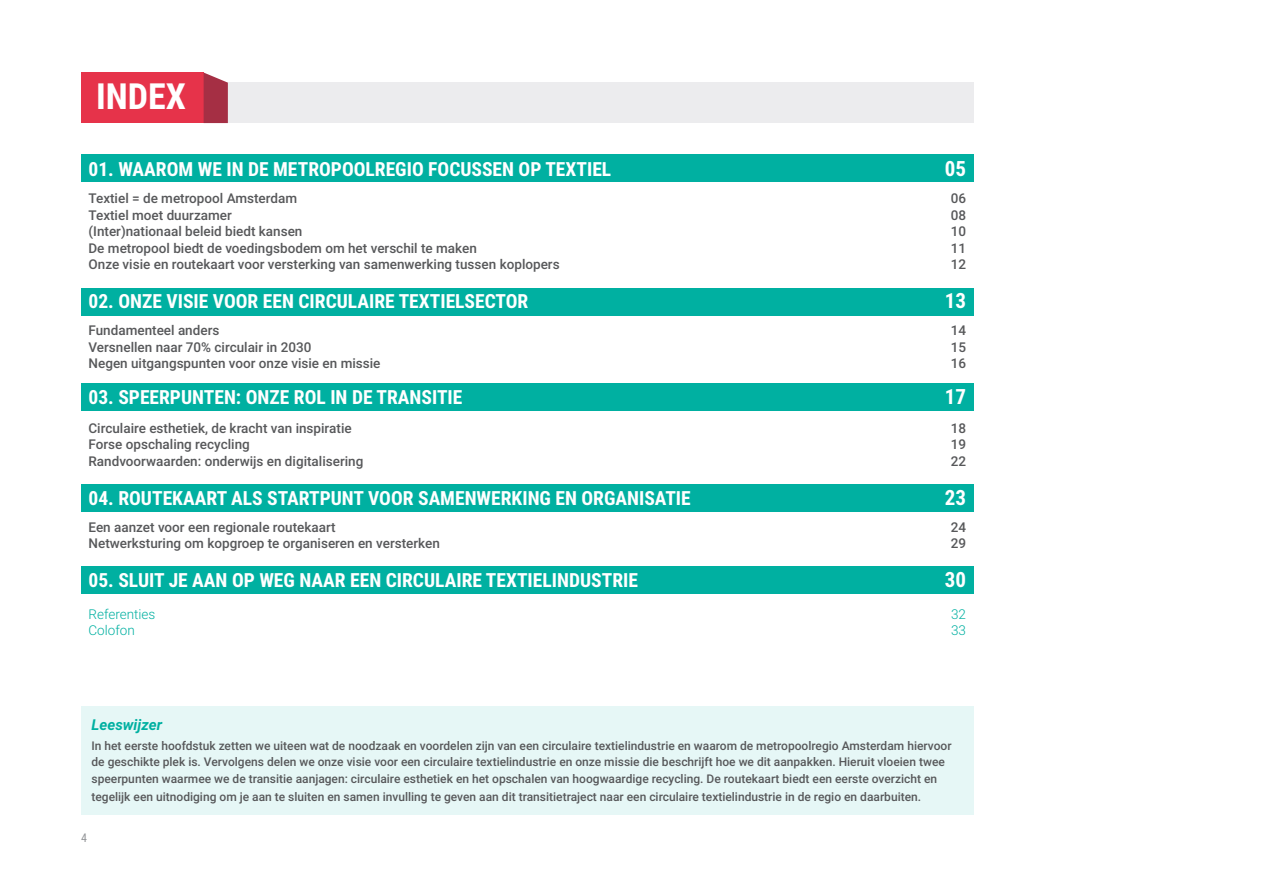
<style>
.page{position:relative;width:1263px;height:893px;background:#fff}
.page>*{position:absolute;margin:0;border:0;box-sizing:border-box;transform-origin:0 0}
.Report_H1{font:700 36px "Roboto Condensed";color:#fff}
.Report_Table_of_Cont{font:700 21px "Roboto Condensed";color:#fff}
.Report_Table_of_Cont-2{font:700 19.5px "Roboto Condensed";color:#fff}
.Report_H4{font:italic 700 15px "Roboto";color:#00b0a1}
.Report_Table_of_Cont-3{font:500 13.5px "Roboto";color:#57585a}
.Report_Table_of_Cont-4{font:300 13.5px "Roboto";color:#00b0a1}
.Report_Body{font:500 12px/16.5px "Roboto";color:#57585a}
.t1{font:12px "Roboto Condensed";color:#939598}
</style>
<div class="page">
<div style="left:81px;top:707px;width:892px;height:108px;background:#e6f7f6"></div>
<div style="left:81px;top:384px;width:892px;height:27px;background:#00b0a1"></div>
<div style="left:81px;top:484px;width:892px;height:27px;background:#00b0a1"></div>
<div style="left:81px;top:567px;width:892px;height:27px;background:#00b0a1"></div>
<div style="left:81px;top:155px;width:892px;height:27px;background:#00b0a1"></div>
<div style="left:81px;top:288px;width:892px;height:27px;background:#00b0a1"></div>
<div style="left:204px;top:83px;width:769px;height:40px;background:#ececee"></div>
<div style="left:81px;top:73px;width:123px;height:50px;background:#e6334a"></div>
<svg style="left:204px;top:73px;width:24px;height:50px"></svg>
<p class="Report_H1" style="left:96px;top:71px;width:91px">INDEX</p>
<p class="Report_Table_of_Cont-2" style="left:88px;top:156px;width:524px">01. WAAROM WE IN DE METROPOOLREGIO FOCUSSEN OP TEXTIEL</p>
<p class="Report_Table_of_Cont" style="left:945px;top:154px;width:23px">05</p>
<p class="Report_Table_of_Cont-3" style="left:88px;top:189px;width:210px">Textiel = de metropool Amsterdam</p>
<p class="Report_Table_of_Cont-3" style="left:951px;top:189px;width:17px">06</p>
<p class="Report_Table_of_Cont-3" style="left:88px;top:205px;width:145px">Textiel moet duurzamer</p>
<p class="Report_Table_of_Cont-3" style="left:951px;top:205px;width:17px">08</p>
<p class="Report_Table_of_Cont-3" style="left:88px;top:222px;width:215px">(Inter)nationaal beleid biedt kansen</p>
<p class="Report_Table_of_Cont-3" style="left:951px;top:222px;width:17px">10</p>
<p class="Report_Table_of_Cont-3" style="left:88px;top:238px;width:390px">De metropool biedt de voedingsbodem om het verschil te maken</p>
<p class="Report_Table_of_Cont-3" style="left:951px;top:238px;width:17px">11</p>
<p class="Report_Table_of_Cont-3" style="left:88px;top:255px;width:473px">Onze visie en routekaart voor versterking van samenwerking tussen koplopers</p>
<p class="Report_Table_of_Cont-3" style="left:951px;top:255px;width:17px">12</p>
<p class="Report_Table_of_Cont-2" style="left:88px;top:288px;width:441px">02. ONZE VISIE VOOR EEN CIRCULAIRE TEXTIELSECTOR</p>
<p class="Report_Table_of_Cont" style="left:945px;top:286px;width:23px">13</p>
<p class="Report_Table_of_Cont-3" style="left:88px;top:321px;width:132px">Fundamenteel anders</p>
<p class="Report_Table_of_Cont-3" style="left:951px;top:321px;width:17px">14</p>
<p class="Report_Table_of_Cont-3" style="left:88px;top:337px;width:224px">Versnellen naar 70% circulair in 2030</p>
<p class="Report_Table_of_Cont-3" style="left:951px;top:337px;width:17px">15</p>
<p class="Report_Table_of_Cont-3" style="left:88px;top:354px;width:293px">Negen uitgangspunten voor onze visie en missie</p>
<p class="Report_Table_of_Cont-3" style="left:951px;top:354px;width:17px">16</p>
<p class="Report_Table_of_Cont-2" style="left:88px;top:384px;width:375px">03. SPEERPUNTEN: ONZE ROL IN DE TRANSITIE</p>
<p class="Report_Table_of_Cont" style="left:945px;top:382px;width:23px">17</p>
<p class="Report_Table_of_Cont-3" style="left:88px;top:418px;width:265px">Circulaire esthetiek, de kracht van inspiratie</p>
<p class="Report_Table_of_Cont-3" style="left:951px;top:418px;width:17px">18</p>
<p class="Report_Table_of_Cont-3" style="left:88px;top:435px;width:163px">Forse opschaling recycling</p>
<p class="Report_Table_of_Cont-3" style="left:951px;top:435px;width:17px">19</p>
<p class="Report_Table_of_Cont-3" style="left:88px;top:451px;width:276px">Randvoorwaarden: onderwijs en digitalisering</p>
<p class="Report_Table_of_Cont-3" style="left:951px;top:451px;width:17px">22</p>
<p class="Report_Table_of_Cont-2" style="left:88px;top:484px;width:604px">04. ROUTEKAART ALS STARTPUNT VOOR SAMENWERKING EN ORGANISATIE</p>
<p class="Report_Table_of_Cont" style="left:945px;top:483px;width:23px">23</p>
<p class="Report_Table_of_Cont-3" style="left:88px;top:517px;width:249px">Een aanzet voor een regionale routekaart</p>
<p class="Report_Table_of_Cont-3" style="left:951px;top:517px;width:17px">24</p>
<p class="Report_Table_of_Cont-3" style="left:88px;top:534px;width:353px">Netwerksturing om kopgroep te organiseren en versterken</p>
<p class="Report_Table_of_Cont-3" style="left:951px;top:534px;width:17px">29</p>
<p class="Report_Table_of_Cont-2" style="left:88px;top:567px;width:551px">05. SLUIT JE AAN OP WEG NAAR EEN CIRCULAIRE TEXTIELINDUSTRIE</p>
<p class="Report_Table_of_Cont" style="left:945px;top:565px;width:23px">30</p>
<p class="Report_Table_of_Cont-4" style="left:88px;top:604px;width:68px">Referenties</p>
<p class="Report_Table_of_Cont-4" style="left:951px;top:604px;width:16px">32</p>
<p class="Report_Table_of_Cont-4" style="left:88px;top:621px;width:48px">Colofon</p>
<p class="Report_Table_of_Cont-4" style="left:951px;top:621px;width:16px">33</p>
<p class="Report_H4" style="left:92px;top:714px;width:72px">Leeswijzer</p>
<p class="Report_Body" style="left:92px;top:737px;width:861px">In het eerste hoofdstuk zetten we uiteen wat de noodzaak en voordelen zijn van een circulaire textielindustrie en waarom de metropoolregio Amsterdam hiervoor de geschikte plek is. Vervolgens delen we onze visie voor een circulaire textielindustrie en onze missie die beschrijft hoe we dit aanpakken. Hieruit vloeien twee speerpunten waarmee we de transitie aanjagen: circulaire esthetiek en het opschalen van hoogwaardige recycling. De routekaart biedt een eerste overzicht en</p>
<p class="Report_Body" style="left:92px;top:788px;width:831px">tegelijk een uitnodiging om je aan te sluiten en samen invulling te geven aan dit transitietraject naar een circulaire textielindustrie in de regio en daarbuiten.</p>
<p class="t1" style="left:81px;top:830px;width:7px">4</p>
</div>
